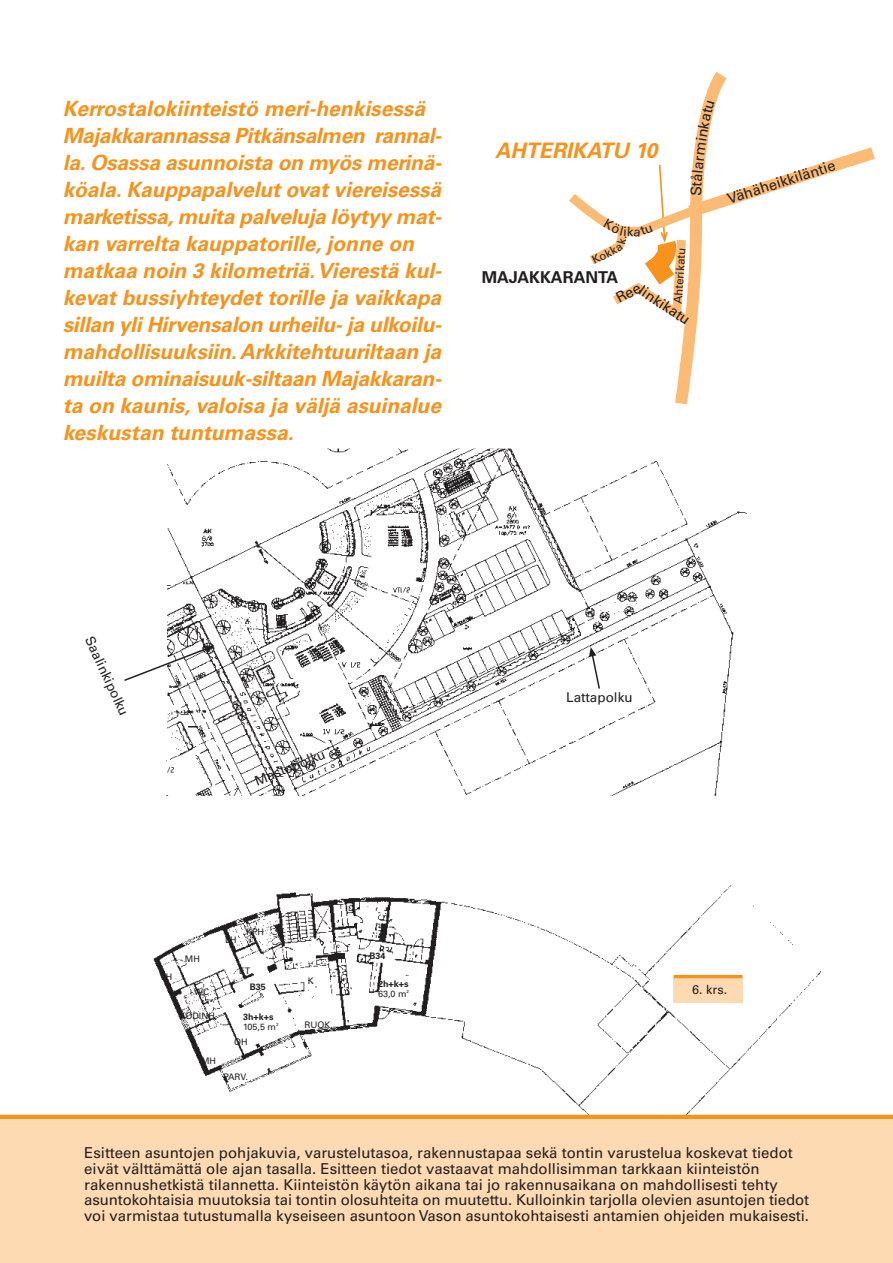
<style>
.page{position:relative;width:893px;height:1263px;background:#fff}
.page>*{position:absolute;margin:0;border:0;box-sizing:border-box;transform-origin:0 0}
.t1{font:italic 700 21.3px "Univers";color:#f7931d}
.t2{font:italic 700 21px/27px "Univers";letter-spacing:-.01em;color:#f7931d}
.t3{font:700 16.35px "Univers";color:#231f20}
.t4{font:15px/15.8px "Univers";color:#231f20}
.t5{font:14.7px "Univers";color:#231f20}
.t6{font:13.5px "Univers";color:#231f20}
.t7{font:12.6px "Univers";color:#231f20}
.t8{font:11.4px "Univers";color:#231f20}
.t9{font:9px "Univers";color:#231f20}
.t10{font:700 9px "Univers";color:#231f20}
.t11{font:4.5px "Univers";color:#231f20}
</style>
<div class="page">
<img style="left:166px;top:448px;width:581px;height:348px">
<img style="left:148px;top:885px;width:689px;height:230px">
<div style="left:674px;top:977px;width:68px;height:25px;background:#fedab3"></div>
<hr style="left:674px;top:975px;width:68px;height:3px;background:#f7931d">
<svg style="left:380px;top:972px;width:34px;height:35px"></svg>
<svg style="left:292px;top:940px;width:30px;height:23px"></svg>
<svg style="left:370px;top:951px;width:22px;height:13px"></svg>
<div style="left:0;top:1117px;width:893px;height:146px;background:#fedab3"></div>
<hr style="left:0;top:1115px;width:893px;height:4px;background:#f7931d">
<svg style="left:124px;top:645px;width:90px;height:37px"></svg>
<svg style="left:589px;top:647px;width:12px;height:43px"></svg>
<svg style="left:569px;top:72px;width:306px;height:333px"></svg>
<p class="t2" style="left:63px;top:97px;width:384px">Kerrostalokiinteistö meri-henkisessä Majakkarannassa Pitkänsalmen rannal&shy;la.Osassa asunnoista on myös merinä&shy;köala.Kauppapalvelut ovat viereisessä marketissa,muita palveluja löytyy mat&shy;kan varrelta kauppatorille,jonne on matkaa noin 3 kilometriä.Vierestä kul&shy;kevat bussiyhteydet torille ja vaikkapa sillan yliHirvensalon urheilu-ja ulkoilu&shy;mahdollisuuksiin.Arkkitehtuuriltaan ja muilta ominaisuuk-siltaan Majakkaran&shy;ta on kaunis,valoisa ja väljä asuinalue keskustan tuntumassa.</p>
<h1 class="t1" style="left:495px;top:142px;width:168px">AHTERIKATU 10</h1>
<p class="t3" style="left:482px;top:271px;width:138px">MAJAKKARANTA</p>
<p class="t8" style="left:673px;top:304px;width:58px;rotate:-86deg">Ahterikatu</p>
<p class="t5" style="left:643px;top:284px;width:60px;rotate:34deg">linkikatu</p>
<p class="t5" style="left:726px;top:194px;width:114px;rotate:-18deg">Vähäheikkiläntie</p>
<p class="t6" style="left:94px;top:635px;width:87px;rotate:65deg">Saalinkipolku</p>
<p class="t6" style="left:253px;top:776px;width:76px;rotate:-22deg">Mastopolku</p>
<p class="t9" style="left:160px;top:974px;width:14px">VH</p>
<p class="t9" style="left:185px;top:956px;width:16px">MH</p>
<p class="t9" style="left:194px;top:988px;width:17px">WC</p>
<p class="t9" style="left:180px;top:1013px;width:39px">KODINH.</p>
<p class="t9" style="left:201px;top:1058px;width:16px">MH</p>
<p class="t9" style="left:246px;top:928px;width:19px">KPH</p>
<p class="t9" style="left:239px;top:967px;width:12px">ET</p>
<p class="t9" style="left:225px;top:937px;width:13px">LH</p>
<p class="t10" style="left:250px;top:983px;width:18px">B35</p>
<p class="t10" style="left:243px;top:1013px;width:32px">3h+k+s</p>
<p class="t9" style="left:243px;top:1023px;width:35px">105,5 m</p>
<p class="t11" style="left:276px;top:1022px;width:4px">2</p>
<p class="t9" style="left:234px;top:1038px;width:15px">OH</p>
<p class="t9" style="left:223px;top:1073px;width:26px">PARV.</p>
<p class="t9" style="left:308px;top:977px;width:8px">K</p>
<p class="t9" style="left:304px;top:1021px;width:30px">RUOK.</p>
<p class="t10" style="left:370px;top:953px;width:18px">B34</p>
<p class="t10" style="left:378px;top:981px;width:32px">2h+k+s</p>
<p class="t9" style="left:378px;top:991px;width:30px">63,0 m</p>
<p class="t11" style="left:407px;top:990px;width:4px">2</p>
<p class="t6" style="left:566px;top:692px;width:68px">Lattapolku</p>
<p class="t7" style="left:692px;top:985px;width:37px">6. krs.</p>
<p class="t4" style="left:84px;top:1146px;width:726px">Esitteen asuntojen pohjakuvia, varustelutasoa, rakennustapaa sekä tontin varustelua koskevat tiedot eivät välttämättä ole ajan tasalla. Esitteen tiedot vastaavat mahdollisimman tarkkaan kiinteistön rakennushetkistä tilannetta. Kiinteistön käytön aikana tai jo rakennusaikana on mahdollisesti tehty asuntokohtaisia muutoksia tai tontin olosuhteita on muutettu. Kulloinkin tarjolla olevien asuntojen tiedot voi varmistaa tutustumalla kyseiseen asuntoon Vason asuntokohtaisesti antamien ohjeiden mukaisesti.</p>
</div>
